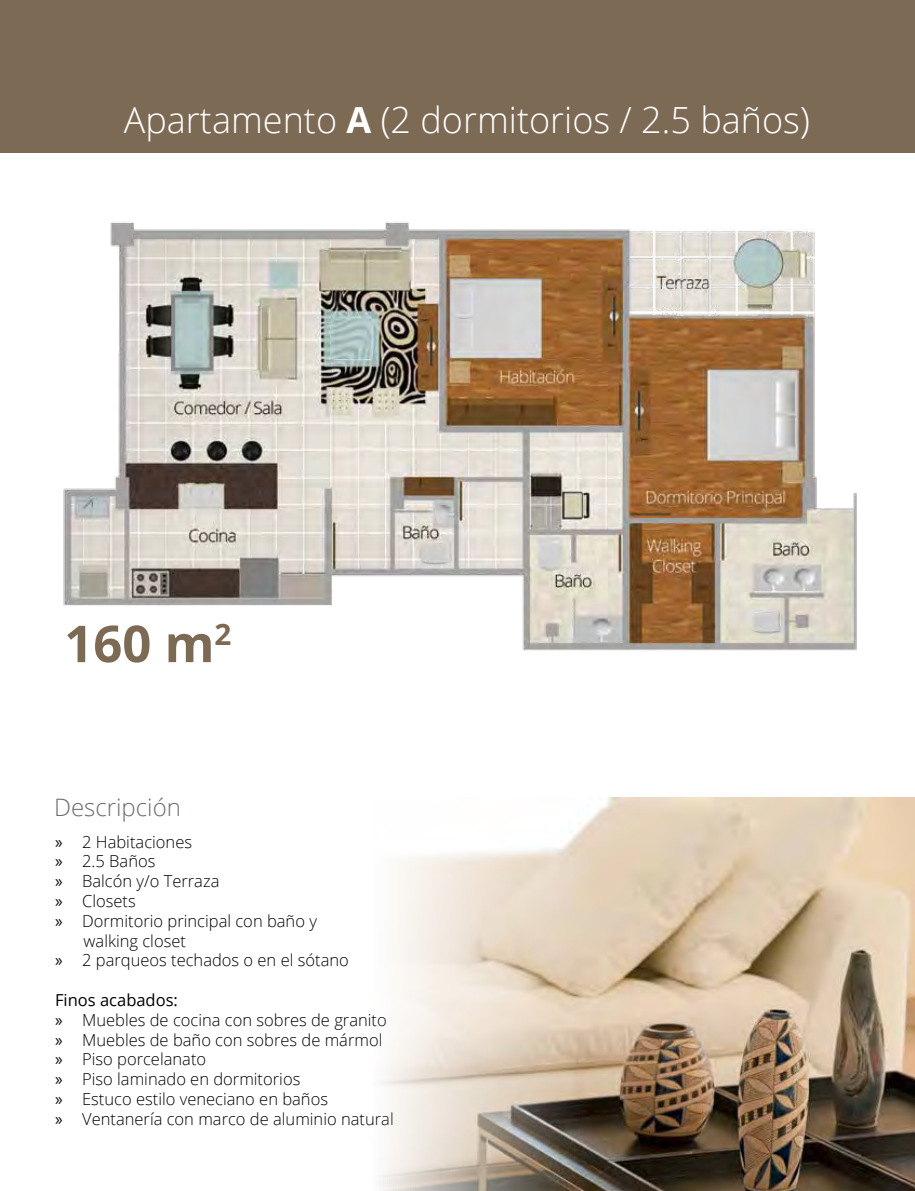
<style>
.page{position:relative;width:915px;height:1191px;background:#fff}
.page>*{position:absolute;margin:0;border:0;box-sizing:border-box;transform-origin:0 0}
.t1{font:700 50.85px "Open Sans";color:#7c6a55}
.t2{font:300 36px "Open Sans";color:#fff}
.t3{font:300 24px "Open Sans";color:#6d6e71}
.t4{font:300 16.5px/19.8px "Open Sans";color:#000}
.s1{font-weight:700}
.s2{font-family:"Myriad Pro";font-weight:400;font-size:18px}
.s3{font-weight:400}
</style>
<div class="page">
<div style="left:0;top:0;width:914px;height:153px;background:#7c6a55"></div>
<img style="left:63px;top:222px;width:794px;height:429px">
<img style="left:380px;top:797px;width:534px;height:394px">
<h2 class="t2" style="left:124px;top:95px;width:687px">Apartamento <span class="s1">A</span> (2 dormitorios / 2.5 baños)</h2>
<h1 class="t1" style="left:64px;top:608px;width:169px">160 m<sup>2</sup></h1>
<h3 class="t3" style="left:54px;top:790px;width:128px">Descripción</h3>
<p class="t4" style="left:55px;top:831px;width:138px"><span class="s2">»</span> 2 Habitaciones</p>
<p class="t4" style="left:55px;top:851px;width:102px"><span class="s2">»</span> 2.5 Baños</p>
<p class="t4" style="left:55px;top:871px;width:166px"><span class="s2">»</span> Balcón y/o Terraza</p>
<p class="t4" style="left:55px;top:890px;width:82px"><span class="s2">»</span> Closets</p>
<p class="t4" style="left:55px;top:910px;width:263px"><span class="s2">»</span> Dormitorio principal con baño y</p>
<p class="t4" style="left:84px;top:930px;width:104px">walking closet</p>
<p class="t4" style="left:55px;top:950px;width:295px"><span class="s2">»</span> 2 parqueos techados o en el sótano</p>
<p class="t4" style="left:55px;top:989px;width:340px"><span class="s3">Finos acabados:<br></span><span class="s2">»</span> Muebles de cocina con sobres de granito <span class="s2">»</span> Muebles de baño con sobres de mármol <span class="s2">»</span> Piso porcelanato<br><span class="s2">»</span> Piso laminado en dormitorios<br><span class="s2">»</span> Estuco estilo veneciano en baños<br><span class="s2">»</span> Ventanería con marco de aluminio natural</p>
</div>
